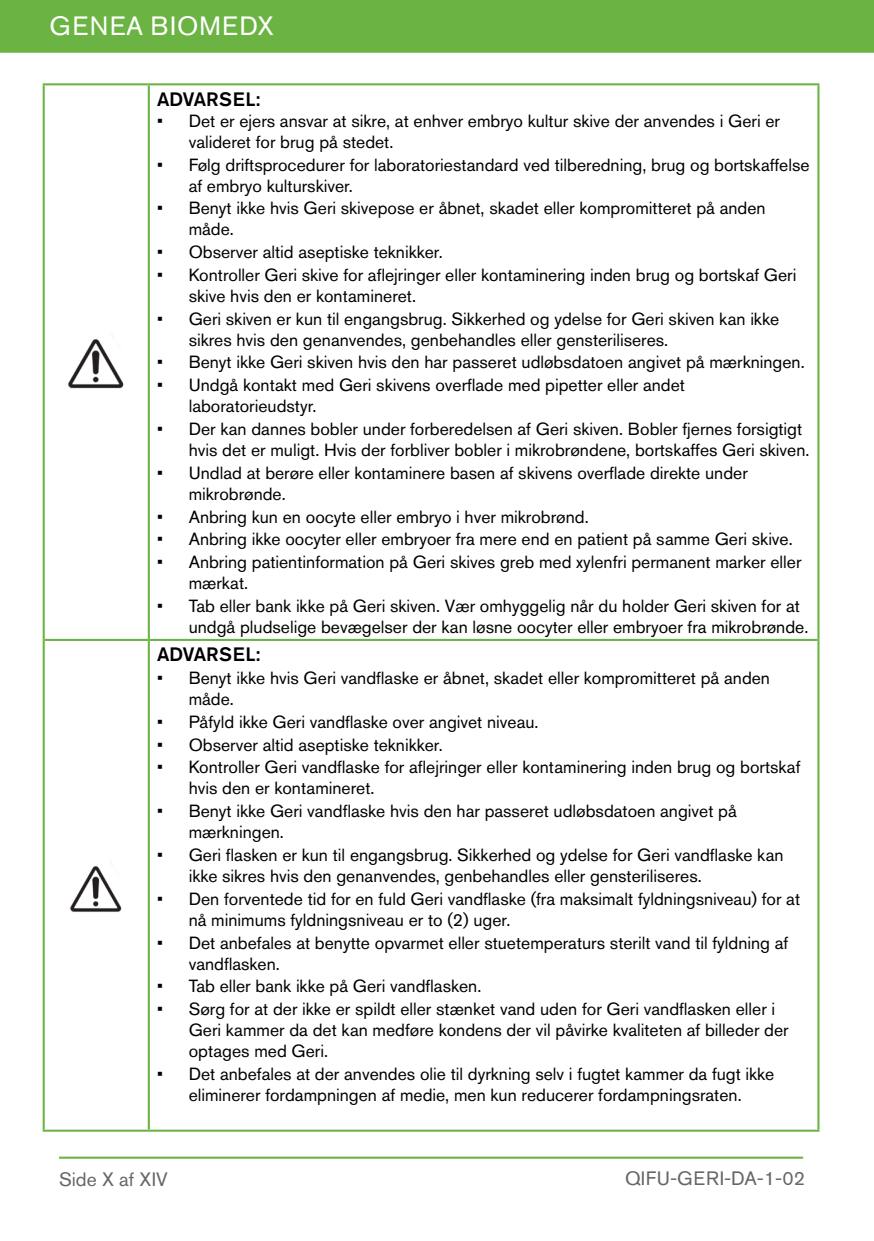
<style>
.page{position:relative;width:874px;height:1241px;background:#fff}
.page>*{position:absolute;margin:0;border:0;box-sizing:border-box;transform-origin:0 0}
.t1{font:26.25px "Akzidenz Grotesk Std";letter-spacing:.055em;color:#fff}
.WARNING_TABLE_BOLD{font:500 19.25px "Akzidenz Grotesk Std";color:#000}
.t2{font:19.25px "Akzidenz Grotesk Std";letter-spacing:.03em;color:#666}
.t3{font:19.25px "Akzidenz Grotesk Std";color:#666}
.t4{font:17.5px/21px "Akzidenz Grotesk Std";color:#000}
</style>
<div class="page">
<div style="left:0;top:0;width:873px;height:53px;background:#6bb444"></div>
<hr style="left:59px;top:1156px;width:743px;height:2px;background:#6bb444">
<hr style="left:43px;top:85px;width:2px;height:554px;background:#6bb444">
<hr style="left:817px;top:85px;width:2px;height:554px;background:#6bb444">
<hr style="left:43px;top:639px;width:2px;height:490px;background:#6bb444">
<hr style="left:817px;top:639px;width:2px;height:490px;background:#6bb444">
<hr style="left:43px;top:83px;width:106px;height:2px;background:#6bb444">
<hr style="left:149px;top:83px;width:670px;height:2px;background:#6bb444">
<hr style="left:148px;top:85px;width:2px;height:553px;background:#6bb444">
<hr style="left:45px;top:638px;width:104px;height:3px;background:#6bb444">
<hr style="left:149px;top:638px;width:668px;height:3px;background:#6bb444">
<hr style="left:148px;top:641px;width:2px;height:488px;background:#6bb444">
<hr style="left:43px;top:1129px;width:106px;height:2px;background:#6bb444">
<hr style="left:149px;top:1129px;width:670px;height:2px;background:#6bb444">
<img style="left:68px;top:339px;width:56px;height:50px">
<img style="left:70px;top:866px;width:52px;height:46px">
<h1 class="t1" style="left:50px;top:11px;width:225px">GENEA BIOMEDX</h1>
<p class="WARNING_TABLE_BOLD" style="left:157px;top:87px;width:105px">ADVARSEL:</p>
<p class="t4" style="left:188px;top:110px;width:592px;text-indent:-32px">• Det er ejers ansvar at sikre, at enhver embryo kultur skive der anvendes i Geri er valideret for brug på stedet.</p>
<p class="t4" style="left:188px;top:154px;width:622px;text-indent:-32px">• Følg driftsprocedurer for laboratoriestandard ved tilberedning, brug og bortskaffelse af embryo kulturskiver.</p>
<p class="t4" style="left:188px;top:198px;width:578px;text-indent:-32px">• Benyt ikke hvis Geri skivepose er åbnet, skadet eller kompromitteret på anden måde.</p>
<p class="t4" style="left:157px;top:241px;width:287px">• Observer altid aseptiske teknikker.</p>
<p class="t4" style="left:188px;top:264px;width:609px;text-indent:-32px">• Kontroller Geri skive for aflejringer eller kontaminering inden brug og bortskaf Geri skive hvis den er kontamineret.</p>
<p class="t4" style="left:188px;top:308px;width:591px;text-indent:-32px">• Geri skiven er kun til engangsbrug. Sikkerhed og ydelse for Geri skiven kan ikke sikres hvis den genanvendes, genbehandles eller gensteriliseres.</p>
<p class="t4" style="left:157px;top:352px;width:648px">• Benyt ikke Geri skiven hvis den har passeret udløbsdatoen angivet på mærkningen.</p>
<p class="t4" style="left:188px;top:374px;width:497px;text-indent:-32px">• Undgå kontakt med Geri skivens overflade med pipetter eller andet laboratorieudstyr.</p>
<p class="t4" style="left:188px;top:418px;width:622px;text-indent:-32px">• Der kan dannes bobler under forberedelsen af Geri skiven. Bobler fjernes forsigtigt hvis det er muligt. Hvis der forbliver bobler i mikrobrøndene, bortskaffes Geri skiven.</p>
<p class="t4" style="left:188px;top:462px;width:560px;text-indent:-32px">• Undlad at berøre eller kontaminere basen af skivens overflade direkte under mikrobrønde.</p>
<p class="t4" style="left:157px;top:506px;width:433px">• Anbring kun en oocyte eller embryo i hver mikrobrønd.</p>
<p class="t4" style="left:157px;top:528px;width:636px">• Anbring ikke oocyter eller embryoer fra mere end en patient på samme Geri skive.</p>
<p class="t4" style="left:188px;top:551px;width:614px;text-indent:-32px">• Anbring patientinformation på Geri skives greb med xylenfri permanent marker eller mærkat.</p>
<p class="t4" style="left:188px;top:595px;width:621px;text-indent:-32px">• Tab eller bank ikke på Geri skiven. Vær omhyggelig når du holder Geri skiven for at undgå pludselige bevægelser der kan løsne oocyter eller embryoer fra mikrobrønde.</p>
<p class="WARNING_TABLE_BOLD" style="left:157px;top:642px;width:105px">ADVARSEL:</p>
<p class="t4" style="left:188px;top:667px;width:582px;text-indent:-32px">• Benyt ikke hvis Geri vandflaske er åbnet, skadet eller kompromitteret på anden måde.</p>
<p class="t4" style="left:157px;top:711px;width:383px">• Påfyld ikke Geri vandflaske over angivet niveau.</p>
<p class="t4" style="left:157px;top:733px;width:287px">• Observer altid aseptiske teknikker.</p>
<p class="t4" style="left:188px;top:756px;width:613px;text-indent:-32px">• Kontroller Geri vandflaske for aflejringer eller kontaminering inden brug og bortskaf hvis den er kontamineret.</p>
<p class="t4" style="left:188px;top:800px;width:549px;text-indent:-32px">• Benyt ikke Geri vandflaske hvis den har passeret udløbsdatoen angivet på mærkningen.</p>
<p class="t4" style="left:188px;top:844px;width:596px;text-indent:-32px">• Geri flasken er kun til engangsbrug. Sikkerhed og ydelse for Geri vandflaske kan ikke sikres hvis den genanvendes, genbehandles eller gensteriliseres.</p>
<p class="t4" style="left:188px;top:887px;width:612px;text-indent:-32px">• Den forventede tid for en fuld Geri vandflaske (fra maksimalt fyldningsniveau) for at nå minimums fyldningsniveau er to (2) uger.</p>
<p class="t4" style="left:188px;top:931px;width:601px;text-indent:-32px">• Det anbefales at benytte opvarmet eller stuetemperaturs sterilt vand til fyldning af vandflasken.</p>
<p class="t4" style="left:157px;top:975px;width:325px">• Tab eller bank ikke på Geri vandflasken.</p>
<p class="t4" style="left:188px;top:998px;width:601px;text-indent:-32px">• Sørg for at der ikke er spildt eller stænket vand uden for Geri vandflasken eller i<br>Geri kammer da det kan medføre kondens der vil påvirke kvaliteten af billeder der optages med Geri.</p>
<p class="t4" style="left:157px;top:1062px;width:618px;text-align:center">• Det anbefales at der anvendes olie til dyrkning selv i fugtet kammer da fugt ikke eliminerer fordampningen af medie, men kun reducerer fordampningsraten.</p>
<p class="t3" style="left:59px;top:1167px;width:110px">Side X af XIV</p>
<p class="t2" style="left:624px;top:1166px;width:181px">QIFU-GERI-DA-1-02</p>
</div>
